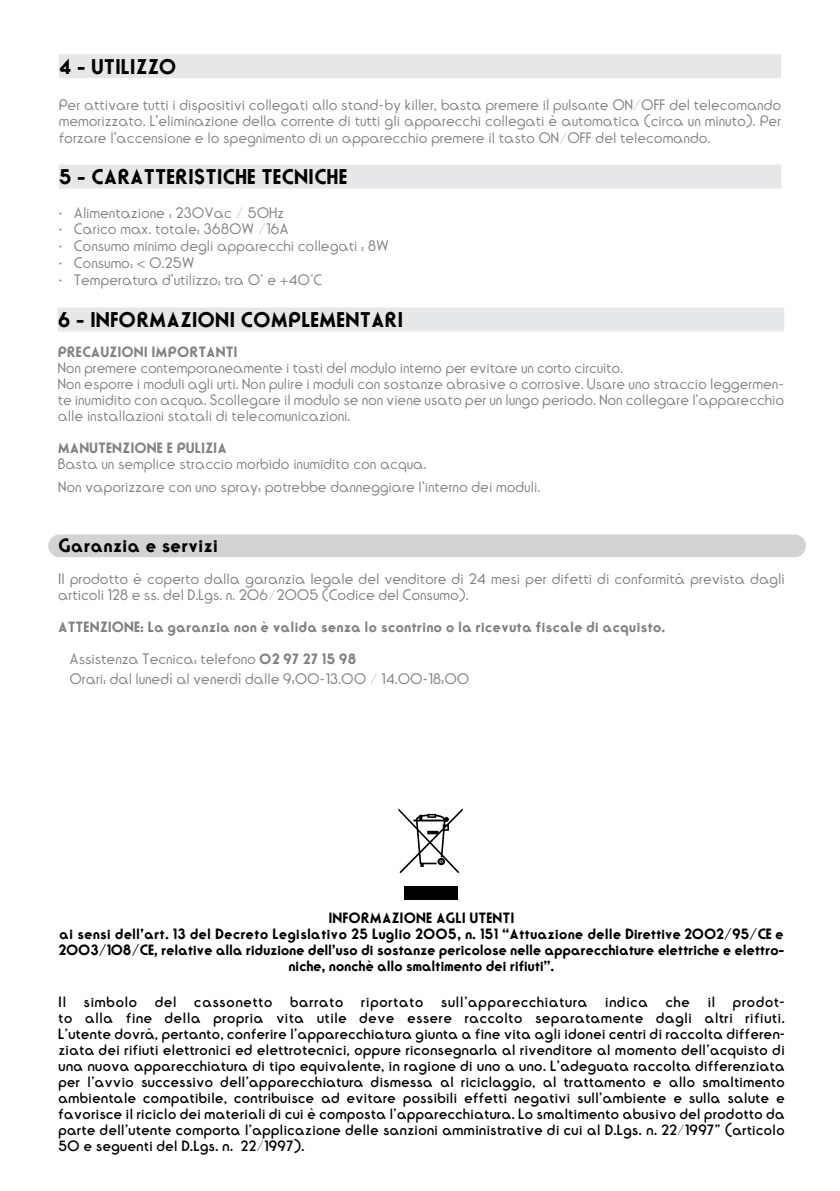
<style>
.page{position:relative;width:840px;height:1191px;background:#fff}
.page>*{position:absolute;margin:0;border:0;box-sizing:border-box;transform-origin:0 0}
.t1{font:700 20px "Ronda";color:#000}
.t2{font:700 18px "Ronda";color:#000}
.t3{font:500 14px/16px "Ronda";color:#000;text-align:justify}
.t4{font:300 14px/16px "Ronda";color:#808285}
.t5{font:700 14px/16px "Ronda";letter-spacing:-.025em;color:#000;text-align:center}
.t6{font:300 14px/16px "Ronda";color:#7e8083}
.t7{font:700 14px "Ronda";color:#7e8083}
.t8{font:700 14px "Ronda";color:#808285}
.s1{font-weight:700}
</style>
<div class="page">
<svg style="left:59px;top:57px;width:722px;height:132px"></svg>
<div style="left:59px;top:54px;width:721px;height:24px;background:#e6e7e8"></div>
<div style="left:59px;top:165px;width:721px;height:24px;background:#e6e7e8"></div>
<div style="left:48px;top:534px;width:757px;height:23px;background:#d1d3d4;border-radius:11px"></div>
<div style="left:58px;top:308px;width:725px;height:24px;background:#e6e7e8"></div>
<svg style="left:398px;top:808px;width:64px;height:65px"></svg>
<div style="left:404px;top:886px;width:53px;height:13px;background:#000"></div>
<h1 class="t1" style="left:59px;top:54px;width:119px">4 - UTILIZZO</h1>
<p class="t4" style="left:59px;top:96px;width:723px;line-height:16.8px;text-align:justify">Per attivare tutti i dispositivi collegati allo stand-by killer, basta premere il pulsante ON/OFF del telecomando memorizzato. L'eliminazione della corrente di tutti gli apparecchi collegati è automatica (circa un minuto). Per forzare l'accensione e lo spegnimento di un apparecchio premere il tasto ON/OFF del telecomando.</p>
<h1 class="t1" style="left:59px;top:164px;width:290px">5 - CARATTERISTICHE TECNICHE</h1>
<p class="t4" style="left:59px;top:205px;width:226px">• Alimentazione : 230Vac / 50Hz</p>
<p class="t4" style="left:59px;top:222px;width:231px">• Carico max. totale: 3680W /16A</p>
<p class="t4" style="left:59px;top:238px;width:331px">• Consumo minimo degli apparecchi collegati : 8W</p>
<p class="t4" style="left:59px;top:255px;width:137px">• Consumo: &lt; 0.25W</p>
<p class="t4" style="left:59px;top:272px;width:265px">• Temperatura d'utilizzo: tra 0° e +40°C</p>
<h1 class="t1" style="left:58px;top:307px;width:347px">6 - INFORMAZIONI COMPLEMENTARI</h1>
<p class="t8" style="left:58px;top:343px;width:181px">PRECAUZIONI IMPORTANTI</p>
<p class="t4" style="left:58px;top:360px;width:727px">Non premere contemporaneamente i tasti del modulo interno per evitare un corto circuito.<br>Non esporre i moduli agli urti. Non pulire i moduli con sostanze abrasive o corrosive. Usare uno straccio leggermen&shy;te inumidito con acqua. Scollegare il modulo se non viene usato per un lungo periodo. Non collegare l’apparecchio alle installazioni statali di telecomunicazioni.</p>
<p class="t8" style="left:58px;top:439px;width:170px">MANUTENZIONE E PULIZIA</p>
<p class="t4" style="left:58px;top:453px;width:484px;line-height:22.4px">Basta un semplice straccio morbido inumidito con acqua.<br>Non vaporizzare con uno spray: potrebbe danneggiare l’interno dei moduli.</p>
<p class="t2" style="left:58px;top:534px;width:161px">Garanzia e servizi</p>
<p class="t6" style="left:58px;top:571px;width:727px">Il prodotto è coperto dalla garanzia legale del venditore di 24 mesi per difetti di conformità prevista dagli articoli 128 e ss. del D.Lgs. n. 206/2005 (Codice del Consumo).</p>
<p class="t7" style="left:58px;top:618px;width:608px">ATTENZIONE: La garanzia non è valida senza lo scontrino o la ricevuta fiscale di acquisto.</p>
<p class="t6" style="left:69px;top:649px;width:401px;line-height:20px">Assistenza Tecnica: telefono <span class="s1">02 97 27 15 98<br></span>Orari: dal lunedì al venerdì dalle 9:00-13.00 / 14.00-18:00</p>
<p class="t5" style="left:58px;top:909px;width:727px">INFORMAZIONE AGLI UTENTI<br>ai sensi dell’art. 13 del Decreto Legislativo 25 Luglio 2005, n. 151 “Attuazione delle Direttive 2002/95/CE e 2003/108/CE, relative alla riduzione dell’uso di sostanze pericolose nelle apparecchiature elettriche e elettro&shy;niche, nonchè allo smaltimento dei rifiuti”.</p>
<p class="t3" style="left:58px;top:994px;width:727px">Il simbolo del cassonetto barrato riportato sull’apparecchiatura indica che il prodot&shy;to alla fine della propria vita utile deve essere raccolto separatamente dagli altri rifiuti.<br>L’utente dovrà, pertanto, conferire l’apparecchiatura giunta a fine vita agli idonei centri di raccolta differen&shy;ziata dei rifiuti elettronici ed elettrotecnici, oppure riconsegnarla al rivenditore al momento dell’acquisto di una nuova apparecchiatura di tipo equivalente, in ragione di uno a uno. L’adeguata raccolta differenziata per l’avvio successivo dell’apparecchiatura dismessa al riciclaggio, al trattamento e allo smaltimento ambientale compatibile, contribuisce ad evitare possibili effetti negativi sull’ambiente e sulla salute e favorisce il riciclo dei materiali di cui è composta l’apparecchiatura. Lo smaltimento abusivo del prodotto da parte dell’utente comporta l’applicazione delle sanzioni amministrative di cui al D.Lgs. n. 22/1997” (articolo 50 e seguenti del D.Lgs. n. 22/1997).</p>
</div>
